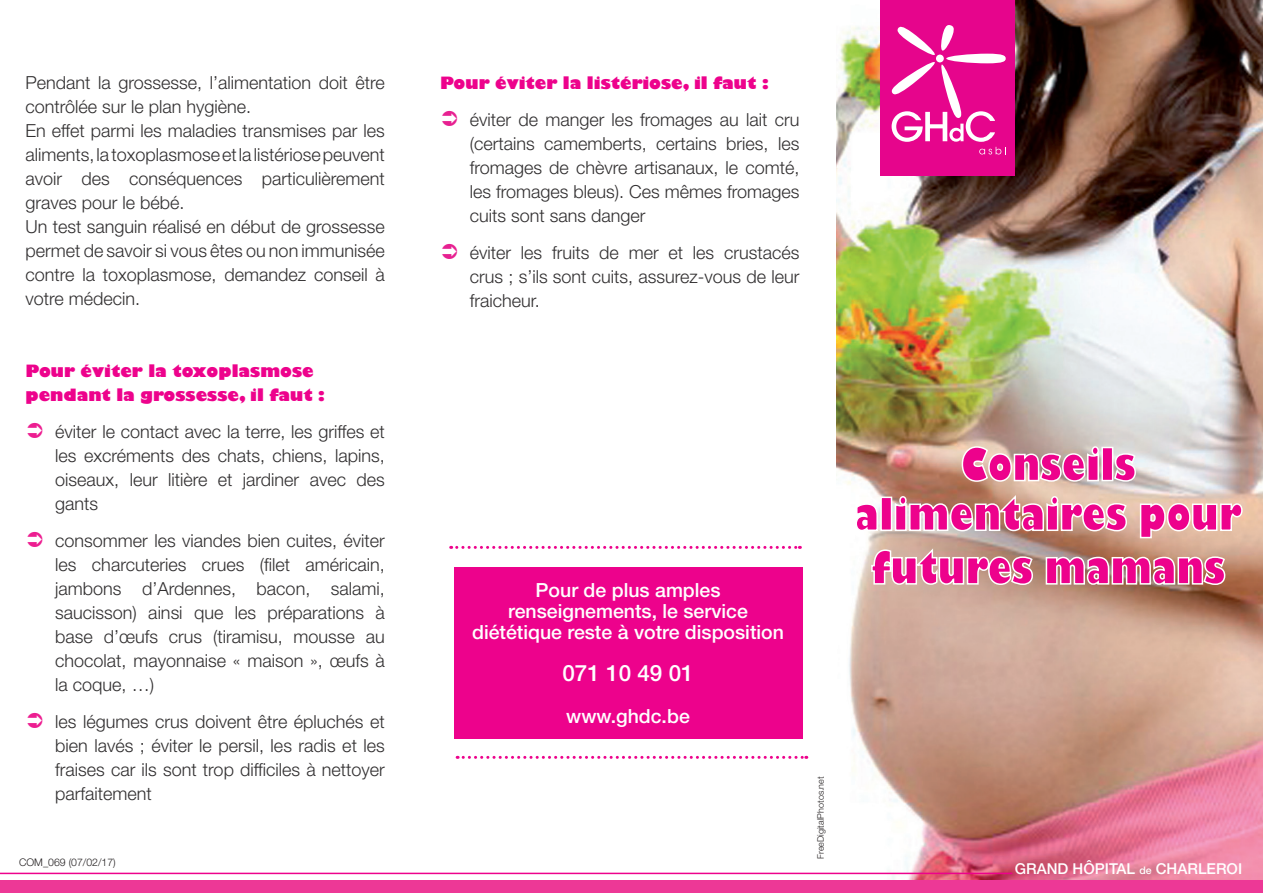
<style>
.page{position:relative;width:1263px;height:893px;background:#fff}
.page>*{position:absolute;margin:0;border:0;box-sizing:border-box;transform-origin:0 0}
.t1{font:500 22.5px "Helvetica Neue LT Std";color:#fff}
.t2{font:500 19.5px/21px "Helvetica Neue LT Std";color:#fff;text-align:center}
.t3{font:300 18px/24px "Helvetica Neue LT Std";color:#312f30;text-align:justify}
.t4{font:800 16.5px/24px "Gill Sans";color:#ed028c}
.t5{font:500 15px "Helvetica Neue LT Std";color:#fff}
.t6{font:300 10.5px "Helvetica Neue LT Std";color:#231f20}
.t7{font:300 9px "Helvetica Neue LT Std";color:#231f20}
.s1{font-size:10.5px}
</style>
<div class="page">
<img style="left:836px;top:0;width:427px;height:881px">
<div style="left:881px;top:0;width:134px;height:176px;background:#e6058c"></div>
<svg style="left:891px;top:25px;width:115px;height:129px"></svg>
<div style="left:454px;top:568px;width:348px;height:171px;background:#ed028c"></div>
<svg style="left:451px;top:546px;width:349px;height:3px"></svg>
<svg style="left:457px;top:756px;width:350px;height:3px"></svg>
<hr style="left:0;top:873px;width:1012px;height:1px;background:#ed028c">
<div style="left:0;top:881px;width:1263px;height:12px;background:#ed3896"></div>
<svg style="left:855px;top:493px;width:388px;height:46px;background:#e184a6"></svg>
<svg style="left:961px;top:445px;width:176px;height:38px;background:#e277ad"></svg>
<svg style="left:870px;top:547px;width:356px;height:39px;background:#da6e9a"></svg>
<p class="t3" style="left:26px;top:71px;width:361px">Pendant la grossesse, l’alimentation doit être contrôlée sur le plan hygiène.</p>
<p class="t3" style="left:26px;top:119px;width:361px">En effet parmi les maladies transmises par les aliments, la toxoplasmose et la listériose peuvent avoir des conséquences particulièrement graves pour le bébé.</p>
<p class="t3" style="left:26px;top:215px;width:361px">Un test sanguin réalisé en début de grossesse permet de savoir si vous êtes ou non immunisée contre la toxoplasmose, demandez conseil à votre médecin.</p>
<p class="t4" style="left:26px;top:360px;width:301px">Pour éviter la toxoplasmose pendant la grossesse, il faut :</p>
<p class="t3" style="left:55px;top:419px;width:331px">éviter le contact avec la terre, les griffes et les excréments des chats, chiens, lapins, oiseaux, leur litière et jardiner avec des gants</p>
<p class="t3" style="left:55px;top:528px;width:331px">consommer les viandes bien cuites, éviter les charcuteries crues (filet américain, jambons d’Ardennes, bacon, salami, saucisson) ainsi que les préparations à base d’œufs crus (tiramisu, mousse au chocolat, mayonnaise « maison », œufs à la coque, …)</p>
<p class="t3" style="left:55px;top:709px;width:331px">les légumes crus doivent être épluchés et bien lavés ; éviter le persil, les radis et les fraises car ils sont trop difficiles à nettoyer parfaitement</p>
<p class="t6" style="left:19px;top:856px;width:98px">COM_069 (07/02/17)</p>
<p class="t4" style="left:440px;top:72px;width:330px">Pour éviter la listériose, il faut :</p>
<p class="t3" style="left:470px;top:107px;width:331px">éviter de manger les fromages au lait cru (certains camemberts, certains bries, les fromages de chèvre artisanaux, le comté, les fromages bleus). Ces mêmes fromages cuits sont sans danger</p>
<p class="t3" style="left:470px;top:240px;width:331px">éviter les fruits de mer et les crustacés crus ; s’ils sont cuits, assurez-vous de leur fraicheur.</p>
<p class="t2" style="left:472px;top:580px;width:313px">Pour de plus amples renseignements, le service diététique reste à votre disposition</p>
<p class="t1" style="left:562px;top:660px;width:133px">071 10 49 01</p>
<p class="t2" style="left:566px;top:706px;width:125px">www.ghdc.be</p>
<p class="t7" style="left:815px;top:859px;width:84px;rotate:-90deg">FreeDigitalPhotos.net</p>
<p class="t5" style="left:1015px;top:860px;width:229px">GRAND HÔPITAL <span class="s1">de</span> CHARLEROI</p>
</div>
